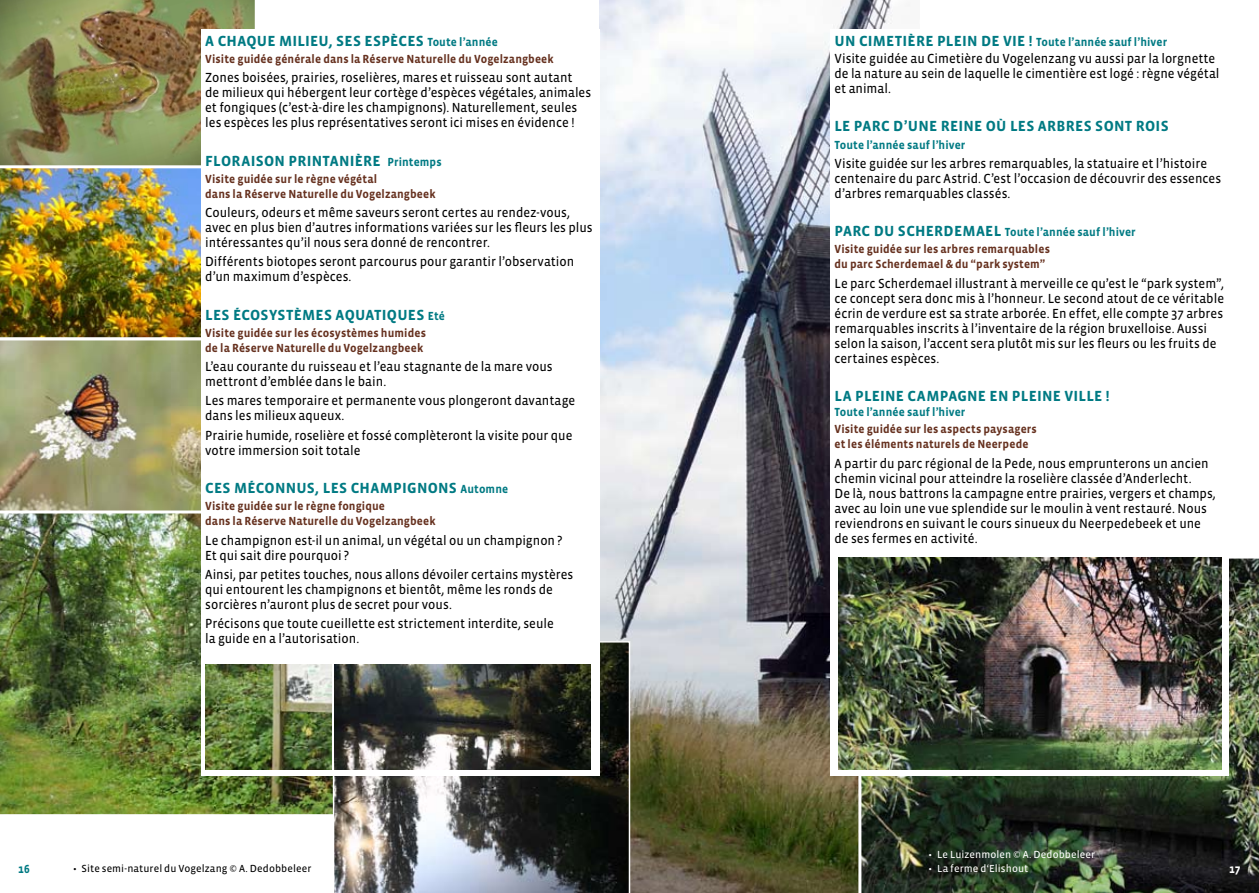
<style>
.page{position:relative;width:1259px;height:893px;background:#fff}
.page>*{position:absolute;margin:0;border:0;box-sizing:border-box;transform-origin:0 0}
.t1{font:700 15px "Vista Sans";letter-spacing:.015em;color:#007a83}
.t2{font:13.5px/15px "Vista Sans Reg";color:#000;scale:.95 1}
.t3{font:700 12px/15px "Vista Sans";letter-spacing:.01em;color:#66311f;scale:.95 1}
.t4{font:700 12px "Vista Sans";letter-spacing:.015em;color:#007a83;scale:.95 1}
.t5{font:700 12px "Vista Sans";color:#fff;scale:.95 1}
.t6{font:10.5px "Vista Sans Reg";letter-spacing:.01em;color:#fff}
.t7{font:10.5px "Vista Sans Reg";letter-spacing:.01em;color:#000}
.s1{font-size:12px}
.s2{font-size:15px}
.s3{font-size:15px;color:#007a83}
.s4{color:#007a83}
</style>
<div class="page">
<img style="left:0;top:513px;width:333px;height:302px">
<img style="left:600px;top:0;width:292px;height:893px">
<img style="left:334px;top:641px;width:296px;height:252px">
<img style="left:0;top:340px;width:201px;height:171px">
<img style="left:0;top:168px;width:201px;height:170px">
<img style="left:0;top:0;width:255px;height:166px">
<img style="left:858px;top:558px;width:401px;height:335px">
<div style="left:830px;top:30px;width:399px;height:746px;background:#fff"></div>
<div style="left:201px;top:30px;width:399px;height:746px;background:#fff"></div>
<img style="left:839px;top:557px;width:382px;height:213px">
<img style="left:206px;top:664px;width:126px;height:106px">
<img style="left:335px;top:664px;width:256px;height:106px">
<p class="t1" style="left:205px;top:33px;width:294px">A chaque milieu, ses espèces <span class="s1">Toute l’année</span></p>
<p class="t3" style="left:205px;top:52px;width:368px">Visite guidée générale dans la Réserve Naturelle du Vogelzangbeek</p>
<p class="t2" style="left:205px;top:70px;width:408px">Zones boisées, prairies, roselières, mares et ruisseau sont autant<br>de milieux qui hébergent leur cortège d’espèces végétales, animales et fongiques (c’est-à-dire les champignons). Naturellement, seules les espèces les plus représentatives seront ici mises en évidence !</p>
<p class="t1" style="left:205px;top:153px;width:238px">Floraison printanière <span class="s1">Printemps</span></p>
<p class="t3" style="left:205px;top:172px;width:244px">Visite guidée sur le règne végétal<br>dans la Réserve Naturelle du Vogelzangbeek</p>
<p class="t2" style="left:205px;top:205px;width:409px">Couleurs, odeurs et même saveurs seront certes au rendez-vous, avec en plus bien d’autres informations variées sur les fleurs les plus intéressantes qu’il nous sera donné de rencontrer.</p>
<p class="t2" style="left:205px;top:255px;width:390px">Différents biotopes seront parcourus pour garantir l’observation d’un maximum d’espèces.</p>
<p class="t1" style="left:205px;top:307px;width:241px">Les écosystèmes aquatiques <span class="s1">Eté</span></p>
<p class="t3" style="left:205px;top:326px;width:234px">Visite guidée sur les écosystèmes humides de la Réserve Naturelle du Vogelzangbeek</p>
<p class="t2" style="left:205px;top:359px;width:367px">L’eau courante du ruisseau et l’eau stagnante de la mare vous mettront d’emblée dans le bain.</p>
<p class="t2" style="left:205px;top:394px;width:391px">Les mares temporaire et permanente vous plongeront davantage dans les milieux aqueux.</p>
<p class="t2" style="left:205px;top:428px;width:388px">Prairie humide, roselière et fossé complèteront la visite pour que votre immersion soit totale</p>
<p class="t1" style="left:205px;top:480px;width:304px">Ces méconnus, les champignons <span class="s1">Automne</span></p>
<p class="t3" style="left:205px;top:499px;width:244px">Visite guidée sur le règne fongique<br>dans la Réserve Naturelle du Vogelzangbeek</p>
<p class="t2" style="left:205px;top:533px;width:377px">Le champignon est-il un animal, un végétal ou un champignon ?<br>Et qui sait dire pourquoi ?</p>
<p class="t2" style="left:205px;top:567px;width:389px">Ainsi, par petites touches, nous allons dévoiler certains mystères qui entourent les champignons et bientôt, même les ronds de sorcières n’auront plus de secret pour vous.</p>
<p class="t2" style="left:205px;top:616px;width:368px">Précisons que toute cueillette est strictement interdite, seule la guide en a l’autorisation.</p>
<p class="t4" style="left:834px;top:36px;width:352px"><span class="s2">U n cimetière plein de vie !</span> Toute l’année sauf l’hiver</p>
<p class="t2" style="left:834px;top:51px;width:407px">Visite guidée au Cimetière du Vogelenzang vu aussi par la lorgnette de la nature au sein de laquelle le cimentière est logé : règne végétal et animal.</p>
<p class="t1" style="left:834px;top:119px;width:334px">Le parc d’une reine où les arbres sont rois</p>
<p class="t4" style="left:834px;top:138px;width:139px">Toute l’année sauf l’hiver</p>
<p class="t2" style="left:834px;top:156px;width:408px">Visite guidée sur les arbres remarquables, la statuaire et l’histoire centenaire du parc Astrid. C’est l’occasion de découvrir des essences d’arbres remarquables classés.</p>
<p class="t3" style="left:834px;top:224px;width:319px;line-height:17.1px"><span class="s3">Parc du Scherdemael</span> <span class="s4">Toute l’année sauf l’hiver<br></span>Visite guidée sur les arbres remarquables</p>
<p class="t3" style="left:834px;top:257px;width:223px">du parc Scherdemael &amp; du “park system”</p>
<p class="t2" style="left:834px;top:276px;width:411px">Le parc Scherdemael illustrant à merveille ce qu’est le “park system”, ce concept sera donc mis à l’honneur. Le second atout de ce véritable écrin de verdure est sa strate arborée. En effet, elle compte 37 arbres remarquables inscrits à l’inventaire de la région bruxelloise. Aussi selon la saison, l’accent sera plutôt mis sur les fleurs ou les fruits de certaines espèces.</p>
<p class="t1" style="left:834px;top:388px;width:277px">La pleine campagne en pleine ville !</p>
<p class="t4" style="left:834px;top:406px;width:139px">Toute l’année sauf l’hiver</p>
<p class="t3" style="left:834px;top:422px;width:214px">Visite guidée sur les aspects paysagers et les éléments naturels de Neerpede</p>
<p class="t2" style="left:834px;top:456px;width:403px">A partir du parc régional de la Pede, nous emprunterons un ancien chemin vicinal pour atteindre la roselière classée d’Anderlecht.<br>De là, nous battrons la campagne entre prairies, vergers et champs, avec au loin une vue splendide sur le moulin à vent restauré. Nous reviendrons en suivant le cours sinueux du Neerpedebeek et une de ses fermes en activité.</p>
<p class="t6" style="left:928px;top:849px;width:168px">• Le Luizenmolen © A. Dedobbeleer</p>
<p class="t4" style="left:18px;top:862px;width:14px">16</p>
<p class="t6" style="left:928px;top:863px;width:101px">• La ferme d‘Elishout</p>
<p class="t5" style="left:1229px;top:862px;width:13px">17</p>
<p class="t7" style="left:73px;top:863px;width:240px">• Site semi-naturel du Vogelzang © A. Dedobbeleer</p>
</div>
